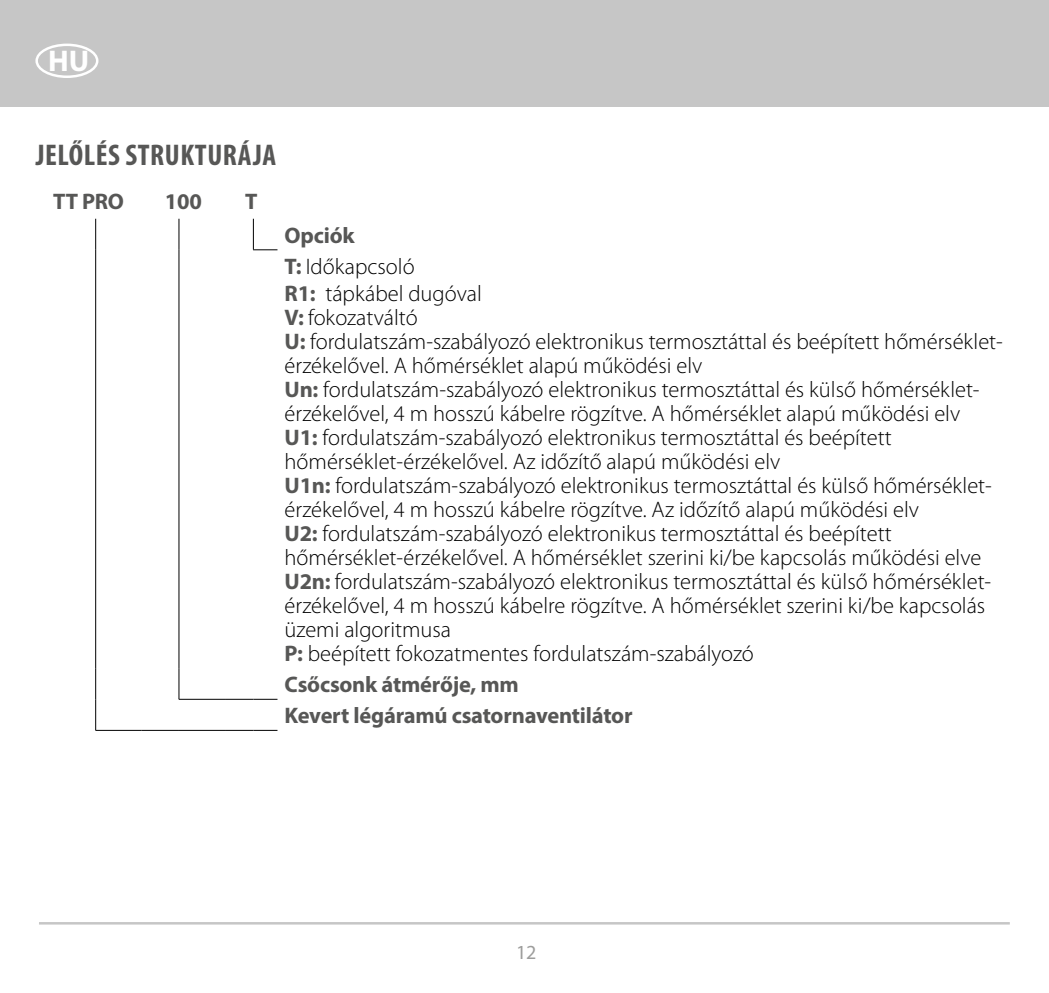
<style>
.page{position:relative;width:1049px;height:993px;background:#fff}
.page>*{position:absolute;margin:0;border:0;box-sizing:border-box;transform-origin:0 0}
.t1{font:700 condensed 30px "Myriad Pro";letter-spacing:.02em;color:#575756}
.t2{font:700 30px "Myriad Pro";color:#fff}
.t3{font:300 22.5px/24px "Myriad Pro";color:#000}
.t4{font:700 22.5px/31px "Myriad Pro";letter-spacing:-.01em;color:#575756}
.t5{font:20px "Myriad Pro";color:#9d9d9c}
.s1{font-weight:700;color:#575756}
</style>
<div class="page">
<div style="left:0;top:0;width:1049px;height:106px;background:#c6c6c6"></div>
<hr style="left:39px;top:921px;width:971px;height:3px;background:#c6c6c6">
<div style="left:35px;top:44px;width:63px;height:34px;border:2px solid #fff;border-radius:50%"></div>
<hr style="left:253px;top:219px;width:1px;height:30px;background:#000">
<svg style="left:253px;top:249px;width:24px;height:1px"></svg>
<hr style="left:179px;top:219px;width:1px;height:31px;background:#000">
<hr style="left:179px;top:250px;width:1px;height:418px;background:#000">
<hr style="left:95px;top:219px;width:1px;height:31px;background:#000">
<hr style="left:95px;top:250px;width:1px;height:418px;background:#000">
<hr style="left:95px;top:668px;width:1px;height:31px;background:#000">
<hr style="left:95px;top:699px;width:1px;height:30px;background:#000">
<hr style="left:95px;top:729px;width:47px;height:1px;background:#000">
<hr style="left:142px;top:729px;width:37px;height:1px;background:#000">
<hr style="left:179px;top:729px;width:46px;height:1px;background:#000">
<svg style="left:225px;top:729px;width:52px;height:1px"></svg>
<hr style="left:179px;top:668px;width:1px;height:30px;background:#000">
<hr style="left:179px;top:698px;width:46px;height:1px;background:#000">
<svg style="left:225px;top:698px;width:52px;height:1px"></svg>
<h1 class="t2" style="left:48px;top:41px;width:43px">HU</h1>
<h1 class="t1" style="left:36px;top:136px;width:242px">JELŐLÉS STRUKTURÁJA</h1>
<p class="t4" style="left:53px;top:185px;width:73px">TT PRO</p>
<p class="t4" style="left:165px;top:185px;width:39px">100</p>
<p class="t4" style="left:245px;top:185px;width:14px">T</p>
<p class="t3" style="left:285px;top:220px;width:132px;line-height:31px"><span class="s1">Opciók<br>T:</span> Időkapcsoló</p>
<p class="t3" style="left:285px;top:281px;width:720px"><span class="s1">R1:</span> tápkábel dugóval<br><span class="s1">V:</span> fokozatváltó<br><span class="s1">U:</span> fordulatszám-szabályozó elektronikus termosztáttal és beépített hőmérséklet&shy;érzékelővel. A hőmérséklet alapú működési elv<br><span class="s1">Un:</span> fordulatszám-szabályozó elektronikus termosztáttal és külső hőmérséklet&shy;érzékelővel, 4 m hosszú kábelre rögzítve. A hőmérséklet alapú működési elv<br><span class="s1">U1:</span> fordulatszám-szabályozó elektronikus termosztáttal és beépített hőmérséklet-érzékelővel. Az időzítő alapú működési elv<br><span class="s1">U1n:</span> fordulatszám-szabályozó elektronikus termosztáttal és külső hőmérséklet&shy;érzékelővel, 4 m hosszú kábelre rögzítve. Az időzítő alapú működési elv<br><span class="s1">U2:</span> fordulatszám-szabályozó elektronikus termosztáttal és beépített hőmérséklet-érzékelővel. A hőmérséklet szerini ki/be kapcsolás működési elve <span class="s1">U2n:</span> fordulatszám-szabályozó elektronikus termosztáttal és külső hőmérséklet&shy;érzékelővel, 4 m hosszú kábelre rögzítve. A hőmérséklet szerini ki/be kapcsolás üzemi algoritmusa<br><span class="s1">P:</span> beépített fokozatmentes fordulatszám-szabályozó</p>
<p class="t4" style="left:285px;top:668px;width:349px">Csőcsonk átmérője, mm<br>Kevert légáramú csatornaventilátor</p>
<p class="t5" style="left:516px;top:939px;width:22px">12</p>
</div>
